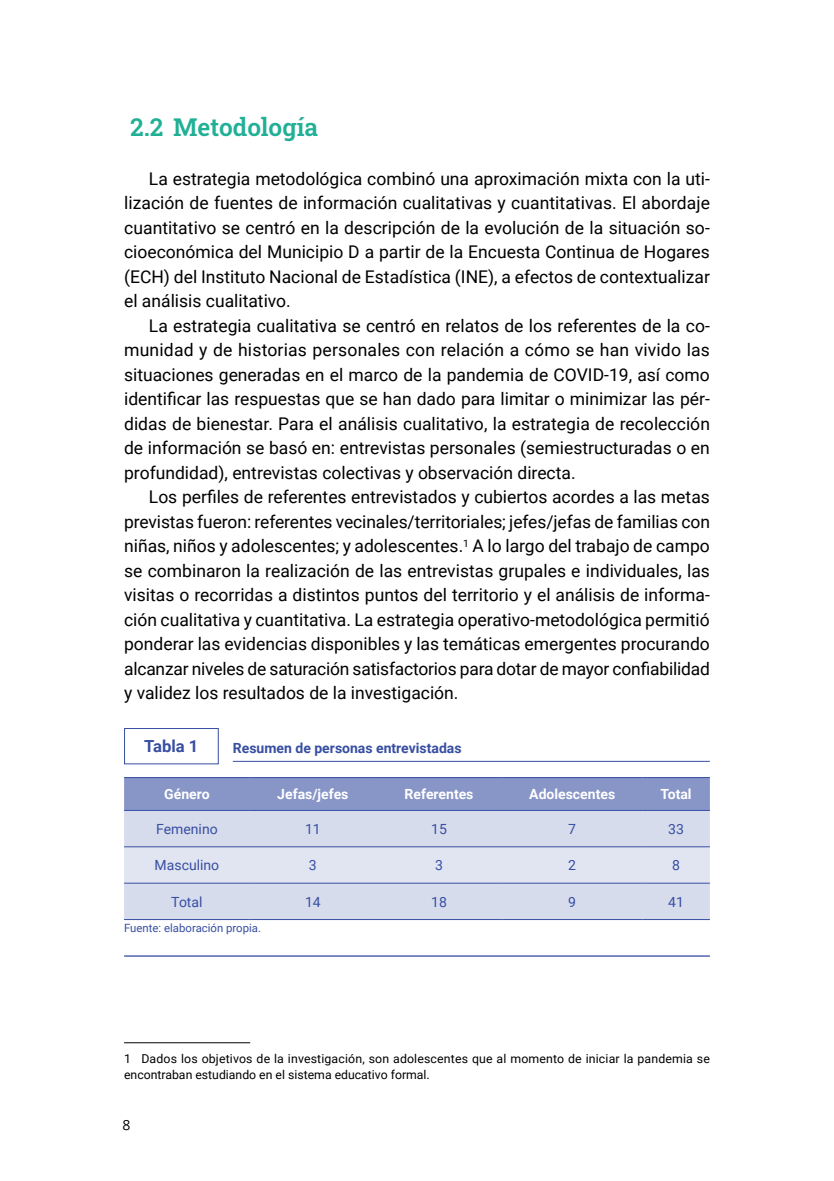
<style>
.page{position:relative;width:834px;height:1181px;background:#fff}
.page>*{position:absolute;margin:0;border:0;box-sizing:border-box;transform-origin:0 0}
.t1{font:600 24.5px "Roboto Slab";color:#21b096}
.t2{font:17.5px/24.5px "Roboto";color:#000;text-align:justify}
.t3{font:700 16.62px "Roboto";color:#374ea2}
.t4{font:700 14px "Roboto";color:#fff}
.t5{font:14px "Roboto";color:#374ea2}
.t6{font:700 14px "Roboto";color:#374ea2}
.t7{font:14px "Open Sans";color:#000}
.t8{font:12.25px/15.8px "Roboto";letter-spacing:.01em;color:#000}
.t9{font:11.38px "Roboto";color:#374ea2}
</style>
<div class="page">
<hr style="left:233px;top:761px;width:476px;height:1px;background:#374ea2">
<svg style="left:124px;top:728px;width:95px;height:37px"></svg>
<div style="left:124px;top:778px;width:585px;height:32px;background:#8795c7"></div>
<div style="left:124px;top:811px;width:585px;height:108px;background:#d7dcec"></div>
<div style="left:124px;top:847px;width:585px;height:35px;background:#e1e4f1"></div>
<hr style="left:124px;top:777px;width:126px;height:1px;background:#374ea2">
<hr style="left:250px;top:777px;width:126px;height:1px;background:#374ea2">
<hr style="left:376px;top:777px;width:126px;height:1px;background:#374ea2">
<hr style="left:502px;top:777px;width:140px;height:1px;background:#374ea2">
<hr style="left:642px;top:777px;width:67px;height:1px;background:#374ea2">
<hr style="left:124px;top:810px;width:126px;height:1px;background:#374ea2">
<hr style="left:250px;top:810px;width:126px;height:1px;background:#374ea2">
<hr style="left:376px;top:810px;width:126px;height:1px;background:#374ea2">
<hr style="left:502px;top:810px;width:140px;height:1px;background:#374ea2">
<hr style="left:642px;top:810px;width:67px;height:1px;background:#374ea2">
<hr style="left:124px;top:846px;width:126px;height:1px;background:#374ea2">
<hr style="left:250px;top:846px;width:126px;height:1px;background:#374ea2">
<hr style="left:376px;top:846px;width:126px;height:1px;background:#374ea2">
<hr style="left:502px;top:846px;width:140px;height:1px;background:#374ea2">
<hr style="left:642px;top:846px;width:67px;height:1px;background:#374ea2">
<hr style="left:124px;top:882px;width:126px;height:1px;background:#374ea2">
<hr style="left:124px;top:919px;width:126px;height:1px;background:#374ea2">
<hr style="left:250px;top:882px;width:126px;height:1px;background:#374ea2">
<hr style="left:250px;top:919px;width:126px;height:1px;background:#374ea2">
<hr style="left:376px;top:882px;width:126px;height:1px;background:#374ea2">
<hr style="left:376px;top:919px;width:126px;height:1px;background:#374ea2">
<hr style="left:502px;top:882px;width:140px;height:1px;background:#374ea2">
<hr style="left:502px;top:919px;width:140px;height:1px;background:#374ea2">
<hr style="left:642px;top:882px;width:67px;height:1px;background:#374ea2">
<hr style="left:642px;top:919px;width:67px;height:1px;background:#374ea2">
<hr style="left:124px;top:955px;width:585px;height:1px;background:#374ea2">
<hr style="left:124px;top:1042px;width:126px;height:1px;background:#000">
<h1 class="t1" style="left:130px;top:110px;width:190px">2.2 Metodología</h1>
<p class="t2" style="left:124px;top:166px;width:587px;text-indent:25px">La estrategia metodológica combinó una aproximación mixta con la uti&shy;lización de fuentes de información cualitativas y cuantitativas. El abordaje cuantitativo se centró en la descripción de la evolución de la situación so&shy;cioeconómica del Municipio D a partir de la Encuesta Continua de Hogares (ECH) del Instituto Nacional de Estadística (INE), a efectos de contextualizar el análisis cualitativo.</p>
<p class="t2" style="left:124px;top:313px;width:587px;text-indent:25px">La estrategia cualitativa se centró en relatos de los referentes de la co&shy;munidad y de historias personales con relación a cómo se han vivido las situaciones generadas en el marco de la pandemia de COVID-19, así como identificar las respuestas que se han dado para limitar o minimizar las pér&shy;didas de bienestar. Para el análisis cualitativo, la estrategia de recolección de información se basó en: entrevistas personales (semiestructuradas o en profundidad), entrevistas colectivas y observación directa.</p>
<p class="t2" style="left:124px;top:484px;width:587px;text-indent:25px">Los perfiles de referentes entrevistados y cubiertos acordes a las metas previstas fueron: referentes vecinales/territoriales; jefes/jefas de familias con niñas, niños y adolescentes; y adolescentes.<sup>1</sup> A lo largo del trabajo de campo se combinaron la realización de las entrevistas grupales e individuales, las visitas o recorridas a distintos puntos del territorio y el análisis de informa&shy;ción cualitativa y cuantitativa. La estrategia operativo-metodológica permitió ponderar las evidencias disponibles y las temáticas emergentes procurando alcanzar niveles de saturación satisfactorios para dotar de mayor confiabilidad y validez los resultados de la investigación.</p>
<p class="t3" style="left:144px;top:735px;width:56px">Tabla 1</p>
<p class="t6" style="left:233px;top:738px;width:230px">Resumen de personas entrevistadas</p>
<p class="t4" style="left:164px;top:784px;width:47px">Género</p>
<p class="t4" style="left:277px;top:784px;width:73px">Jefas/jefes</p>
<p class="t4" style="left:404px;top:784px;width:70px">Referentes</p>
<p class="t4" style="left:529px;top:784px;width:87px">Adolescentes</p>
<p class="t4" style="left:660px;top:784px;width:33px">Total</p>
<p class="t5" style="left:156px;top:819px;width:63px">Femenino</p>
<p class="t5" style="left:305px;top:819px;width:17px">11</p>
<p class="t5" style="left:431px;top:819px;width:17px">15</p>
<p class="t5" style="left:568px;top:819px;width:9px">7</p>
<p class="t5" style="left:668px;top:819px;width:17px">33</p>
<p class="t5" style="left:155px;top:855px;width:66px">Masculino</p>
<p class="t5" style="left:309px;top:855px;width:9px">3</p>
<p class="t5" style="left:435px;top:855px;width:9px">3</p>
<p class="t5" style="left:568px;top:855px;width:9px">2</p>
<p class="t5" style="left:672px;top:855px;width:9px">8</p>
<p class="t5" style="left:171px;top:892px;width:33px">Total</p>
<p class="t5" style="left:305px;top:892px;width:17px">14</p>
<p class="t5" style="left:431px;top:892px;width:17px">18</p>
<p class="t5" style="left:568px;top:892px;width:9px">9</p>
<p class="t5" style="left:668px;top:892px;width:17px">41</p>
<p class="t9" style="left:124px;top:920px;width:138px">Fuente: elaboración propia.</p>
<p class="t8" style="left:124px;top:1050px;width:587px">1 Dados los objetivos de la investigación, son adolescentes que al momento de iniciar la pandemia se encontraban estudiando en el sistema educativo formal.</p>
<p class="t7" style="left:122px;top:1115px;width:10px">8</p>
</div>
